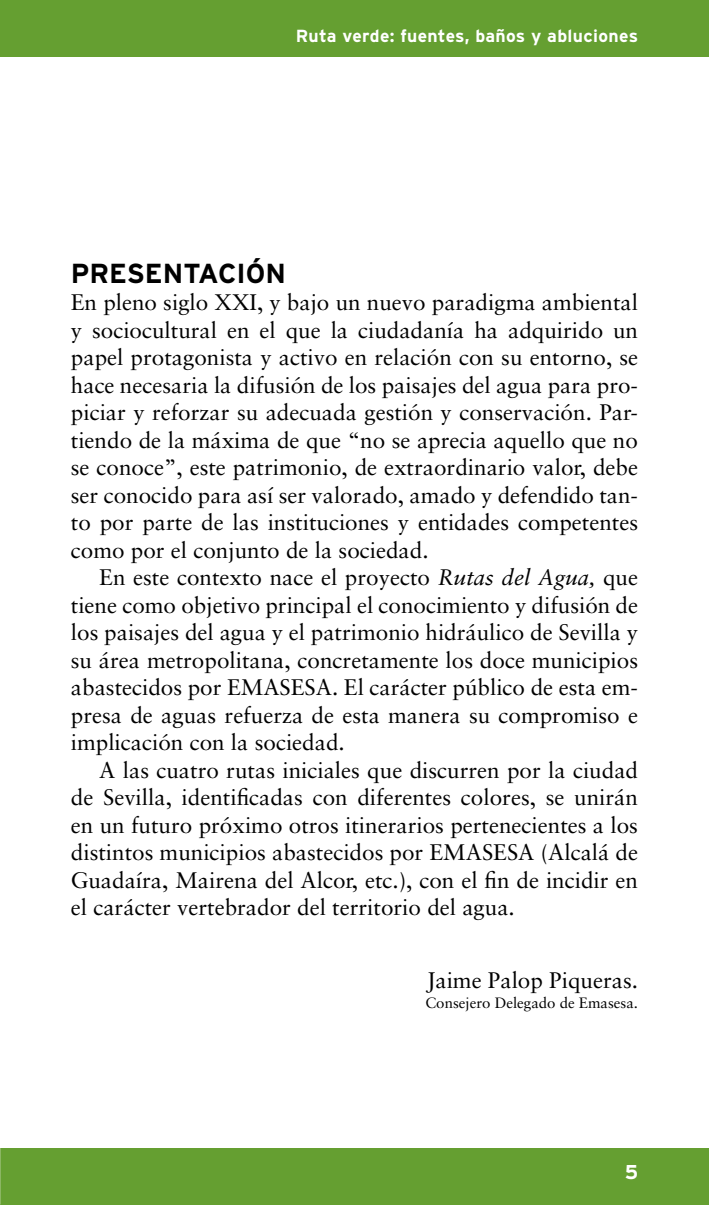
<style>
.page{position:relative;width:709px;height:1205px;background:#fff}
.page>*{position:absolute;margin:0;border:0;box-sizing:border-box;transform-origin:0 0}
.t1{font:700 27.5px "Interstate";color:#000}
.t2{font:22.5px/27.5px "Sabon";color:#000;text-align:justify}
.t3{font:700 20px "Interstate";color:#fff}
.t4{font:700 17.5px "Interstate";letter-spacing:.02em;color:#fff}
.t5{font:15px "Sabon";color:#000}
.s1{font-style:italic}
</style>
<div class="page">
<div style="left:0;top:1148px;width:709px;height:57px;background:#659f31"></div>
<div style="left:0;top:0;width:709px;height:57px;background:#659f31"></div>
<p class="t4" style="left:296px;top:27px;width:344px">Ruta verde: fuentes, baños y abluciones</p>
<p class="t1" style="left:71px;top:257px;width:217px">PRESENTACIÓN</p>
<p class="t2" style="left:71px;top:288px;width:568px">En pleno siglo XXI, y bajo un nuevo paradigma ambiental y sociocultural en el que la ciudadanía ha adquirido un papel protagonista y activo en relación con su entorno, se hace necesaria la difusión de los paisajes del agua para pro&shy;piciar y reforzar su adecuada gestión y conservación. Par&shy;tiendo de la máxima de que “no se aprecia aquello que no se conoce”, este patrimonio, de extraordinario valor, debe ser conocido para así ser valorado, amado y defendido tan&shy;to por parte de las instituciones y entidades competentes como por el conjunto de la sociedad.</p>
<p class="t2" style="left:71px;top:563px;width:568px;text-indent:28px">En este contexto nace el proyecto <span class="s1">Rutas del Agua,</span> que tiene como objetivo principal el conocimiento y difusión de los paisajes del agua y el patrimonio hidráulico de Sevilla y su área metropolitana, concretamente los doce municipios abastecidos por EMASESA. El carácter público de esta em&shy;presa de aguas refuerza de esta manera su compromiso e implicación con la sociedad.</p>
<p class="t2" style="left:71px;top:756px;width:568px;text-indent:28px">A las cuatro rutas iniciales que discurren por la ciudad de Sevilla, identificadas con diferentes colores, se unirán en un futuro próximo otros itinerarios pertenecientes a los distintos municipios abastecidos por EMASESA (Alcalá de Guadaíra, Mairena del Alcor, etc.), con el fin de incidir en el carácter vertebrador del territorio del agua.</p>
<p class="t2" style="left:427px;top:966px;width:213px">Jaime Palop Piqueras.</p>
<p class="t5" style="left:425px;top:993px;width:214px">Consejero Delegado de Emasesa.</p>
<p class="t3" style="left:624px;top:1160px;width:15px">5</p>
</div>
